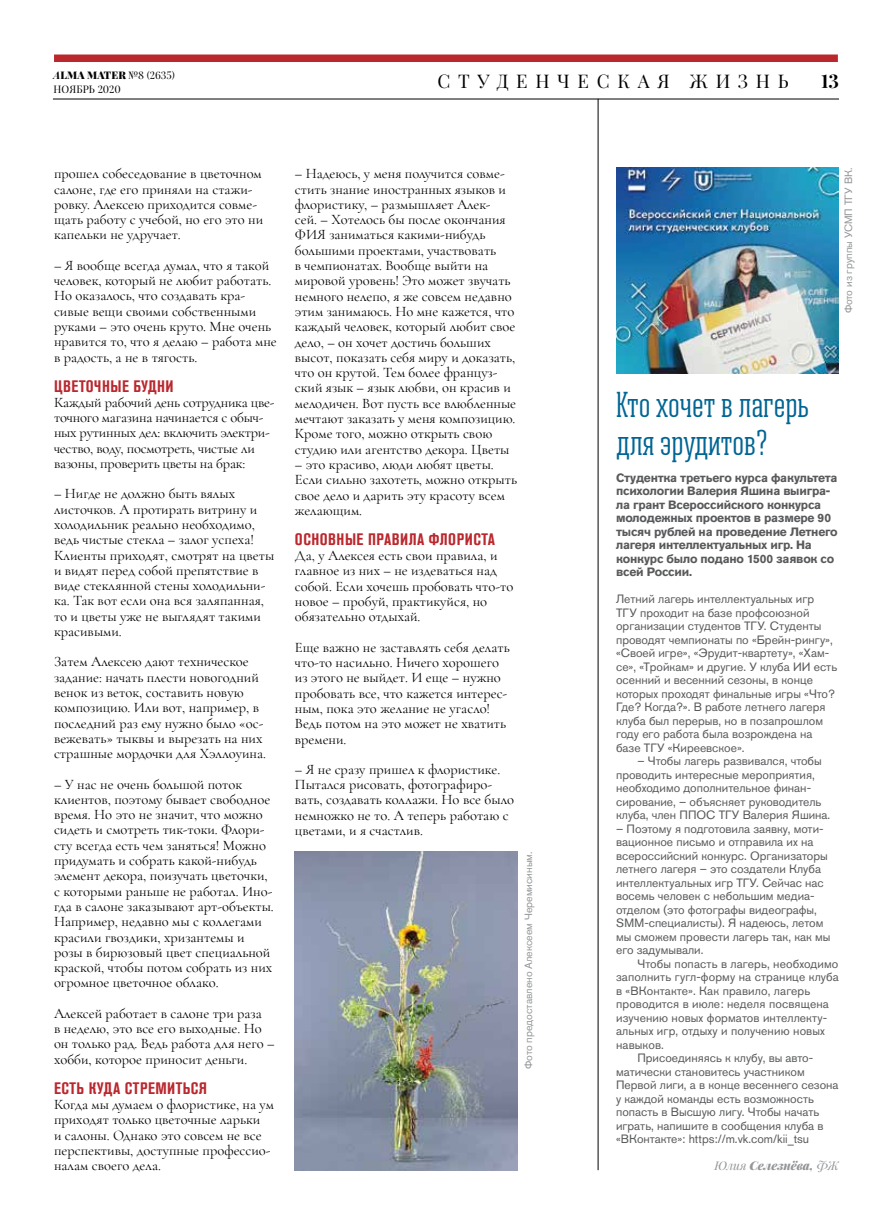
<style>
.page{position:relative;width:893px;height:1229px;background:#fff}
.page>*{position:absolute;margin:0;border:0;box-sizing:border-box;transform-origin:0 0}
.t1{font:36px/37.5px "Ristretto Slab Pro";color:#006593}
.t2{font:18.75px "Playfair Display";letter-spacing:.41em;color:#000}
.t3{font:700 18.75px "Playfair Display";color:#000}
.t4{font:700 condensed 16.5px "Akzidenz Grotesk Pro";letter-spacing:.03em;color:#ba282e}
.t5{font:14.55px/15.3px "Cormorant Garamond";color:#000}
.t6{font:12px/13.5px "Akzidenz Grotesk Pro";color:#58595b}
.t7{font:700 12px/13.5px "Akzidenz Grotesk Pro";letter-spacing:-.02em;color:#58595b}
.t8{font:italic 900 12px "Playfair Display";color:#939598}
.t9{font:10.5px "Akzidenz Grotesk Pro";color:#939598}
.t10{font:900 10.5px "Playfair Display";letter-spacing:.01em;color:#000}
.t11{font:10.5px "Playfair Display";letter-spacing:.005em;color:#000}
.s1{font-weight:700;font-style:italic}
.s2{font-weight:400}
</style>
<div class="page">
<div style="left:54px;top:55px;width:784px;height:7px;background:#ba282e"></div>
<hr style="left:53px;top:99px;width:786px;height:1px;background:#000">
<img style="left:295px;top:851px;width:223px;height:319px">
<hr style="left:598px;top:99px;width:1px;height:1071px;background:#000">
<img style="left:616px;top:168px;width:223px;height:205px">
<p class="t10" style="left:54px;top:69px;width:123px"><span class="s1">A</span>LMA MATER <span class="s2">№8 (2635)</span></p>
<p class="t11" style="left:54px;top:83px;width:69px">НОЯБРЬ 2020</p>
<p class="t2" style="left:438px;top:69px;width:353px">СТУДЕНЧЕСКАЯ ЖИЗНЬ</p>
<p class="t3" style="left:821px;top:70px;width:19px">13</p>
<p class="t5" style="left:54px;top:166px;width:211px">прошел собеседование в цветочном салоне, где его приняли на стажи&shy;ровку. Алексею приходится совме&shy;щать работу с учебой, но его это ни капельки не удручает.</p>
<p class="t5" style="left:54px;top:257px;width:224px">– Я вообще всегда думал, что я такой человек, который не любит работать.<br>Но оказалось, что создавать кра&shy;сивые вещи своими собственными руками – это очень круто. Мне очень нравится то, что я делаю – работа мне в радость, а не в тягость.</p>
<p class="t4" style="left:54px;top:375px;width:121px">ЦВЕТОЧНЫЕ БУДНИ</p>
<p class="t5" style="left:54px;top:394px;width:222px">Каждый рабочий день сотрудника цве&shy;точного магазина начинается с обыч&shy;ных рутинных дел: включить электри&shy;чество, воду, посмотреть, чистые ли вазоны, проверить цветы на брак:</p>
<p class="t5" style="left:54px;top:486px;width:222px">– Нигде не должно быть вялых листочков. А протирать витрину и холодильник реально необходимо, ведь чистые стекла – залог успеха!<br>Клиенты приходят, смотрят на цветы и видят перед собой препятствие в виде стеклянной стены холодильни&shy;ка. Так вот если она вся заляпанная, то и цветы уже не выглядят такими красивыми.</p>
<p class="t5" style="left:54px;top:654px;width:213px">Затем Алексею дают техническое задание: начать плести новогодний венок из веток, составить новую композицию. Или вот, например, в последний раз ему нужно было «ос&shy;вежевать» тыквы и вырезать на них страшные мордочки для Хэллоуина.</p>
<p class="t5" style="left:54px;top:776px;width:221px">– У нас не очень большой поток клиентов, поэтому бывает свободное время. Но это не значит, что можно сидеть и смотреть тик-токи. Флори&shy;сту всегда есть чем заняться! Можно придумать и собрать какой-нибудь элемент декора, поизучать цветочки, с которыми раньше не работал. Ино&shy;гда в салоне заказывают арт-объекты.<br>Например, недавно мы с коллегами красили гвоздики, хризантемы и розы в бирюзовый цвет специальной краской, чтобы потом собрать из них огромное цветочное облако.</p>
<p class="t5" style="left:54px;top:1005px;width:222px">Алексей работает в салоне три раза<br>в неделю, это все его выходные. Но он только рад. Ведь работа для него – хобби, которое приносит деньги.</p>
<p class="t4" style="left:54px;top:1077px;width:155px">ЕСТЬ КУДА СТРЕМИТЬСЯ</p>
<p class="t5" style="left:54px;top:1096px;width:221px">Когда мы думаем о флористике, на ум приходят только цветочные ларьки<br>и салоны. Однако это совсем не все перспективы, доступные профессио&shy;налам своего дела.</p>
<p class="t5" style="left:295px;top:166px;width:223px">– Надеюсь, у меня получится совме&shy;стить знание иностранных языков и флористику, – размышляет Алек&shy;сей. – Хотелось бы после окончания ФИЯ заниматься какими-нибудь большими проектами, участвовать<br>в чемпионатах. Вообще выйти на мировой уровень! Это может звучать немного нелепо, я же совсем недавно этим занимаюсь. Но мне кажется, что каждый человек, который любит свое дело, – он хочет достичь больших высот, показать себя миру и доказать, что он крутой. Тем более француз&shy;ский язык – язык любви, он красив и мелодичен. Вот пусть все влюбленные мечтают заказать у меня композицию.<br>Кроме того, можно открыть свою студию или агентство декора. Цветы</p>
<p class="t5" style="left:295px;top:457px;width:224px">– это красиво, люди любят цветы.<br>Если сильно захотеть, можно открыть свое дело и дарить эту красоту всем желающим.</p>
<p class="t4" style="left:295px;top:528px;width:201px">ОСНОВНЫЕ ПРАВИЛА ФЛОРИСТА</p>
<p class="t5" style="left:295px;top:548px;width:220px">Да, у Алексея есть свои правила, и главное из них – не издеваться над собой. Если хочешь пробовать что-то новое – пробуй, практикуйся, но обязательно отдыхай.</p>
<p class="t5" style="left:295px;top:639px;width:216px">Еще важно не заставлять себя делать что-то насильно. Ничего хорошего из этого не выйдет. И еще – нужно пробовать все, что кажется интерес&shy;ным, пока это желание не угасло!<br>Ведь потом на это может не хватить времени.</p>
<p class="t5" style="left:295px;top:761px;width:221px">– Я не сразу пришел к флористике.<br>Пытался рисовать, фотографиро&shy;вать, создавать коллажи. Но все было немножко не то. А теперь работаю с цветами, и я счастлив.</p>
<p class="t9" style="left:522px;top:1069px;width:219px;rotate:-90deg">Фото предоставлено Алексеем Черемисиным.</p>
<p class="t9" style="left:842px;top:313px;width:147px;rotate:-90deg">Фото из группы УСМП ТГУ ВК.</p>
<h1 class="t1" style="left:616px;top:386px;width:195px">Кто хочет в лагерь для эрудитов?</h1>
<p class="t7" style="left:616px;top:470px;width:223px">Студентка третьего курса факультета психологии Валерия Яшина выигра&shy;ла грант Всероссийского конкурса молодежных проектов в размере 90 тысяч рублей на проведение Летнего лагеря интеллектуальных игр. На конкурс было подано 1500 заявок со всей России.</p>
<p class="t6" style="left:616px;top:592px;width:223px">Летний лагерь интеллектуальных игр ТГУ проходит на базе профсоюзной организации студентов ТГУ. Студенты проводят чемпионаты по «Брейн-рингу», «Своей игре», «Эрудит-квартету», «Хам&shy;се», «Тройкам» и другие. У клуба ИИ есть осенний и весенний сезоны, в конце которых проходят финальные игры «Что?<br>Где? Когда?». В работе летнего лагеря клуба был перерыв, но в позапрошлом году его работа была возрождена на базе ТГУ «Киреевское».</p>
<p class="t6" style="left:616px;top:754px;width:216px;text-indent:21px">– Чтобы лагерь развивался, чтобы проводить интересные мероприятия, необходимо дополнительное финан&shy;сирование, – объясняет руководитель клуба, член ППОС ТГУ Валерия Яшина.</p>
<p class="t6" style="left:616px;top:822px;width:216px">– Поэтому я подготовила заявку, моти&shy;вационное письмо и отправила их на всероссийский конкурс. Организаторы летнего лагеря – это создатели Клуба интеллектуальных игр ТГУ. Сейчас нас восемь человек с небольшим медиа&shy;отделом (это фотографы видеографы, SMM-специалисты). Я надеюсь, летом мы сможем провести лагерь так, как мы его задумывали.</p>
<p class="t6" style="left:637px;top:957px;width:203px">Чтобы попасть в лагерь, необходимо</p>
<p class="t6" style="left:616px;top:970px;width:224px">заполнить гугл-форму на странице клуба</p>
<p class="t6" style="left:616px;top:984px;width:196px">в «ВКонтакте». Как правило, лагерь</p>
<p class="t6" style="left:616px;top:997px;width:214px">проводится в июле: неделя посвящена</p>
<p class="t6" style="left:616px;top:1011px;width:213px">изучению новых форматов интеллекту-</p>
<p class="t6" style="left:616px;top:1024px;width:210px">альных игр, отдыху и получению новых</p>
<p class="t6" style="left:616px;top:1038px;width:49px">навыков.</p>
<p class="t6" style="left:637px;top:1051px;width:177px">Присоединяясь к клубу, вы авто-</p>
<p class="t6" style="left:616px;top:1065px;width:190px">матически становитесь участником</p>
<p class="t6" style="left:616px;top:1078px;width:224px">Первой лиги, а в конце весеннего сезона</p>
<p class="t6" style="left:616px;top:1092px;width:199px">у каждой команды есть возможность</p>
<p class="t6" style="left:616px;top:1105px;width:205px">попасть в Высшую лигу. Чтобы начать</p>
<p class="t6" style="left:616px;top:1119px;width:209px">играть, напишите в сообщения клуба в</p>
<p class="t6" style="left:616px;top:1132px;width:195px">«ВКонтакте»: https://m.vk.com/kii_tsu</p>
<p class="t8" style="left:715px;top:1157px;width:126px"><span class="s2">Юлия</span> Селезнёва, <span class="s2">ФЖ</span></p>
</div>
